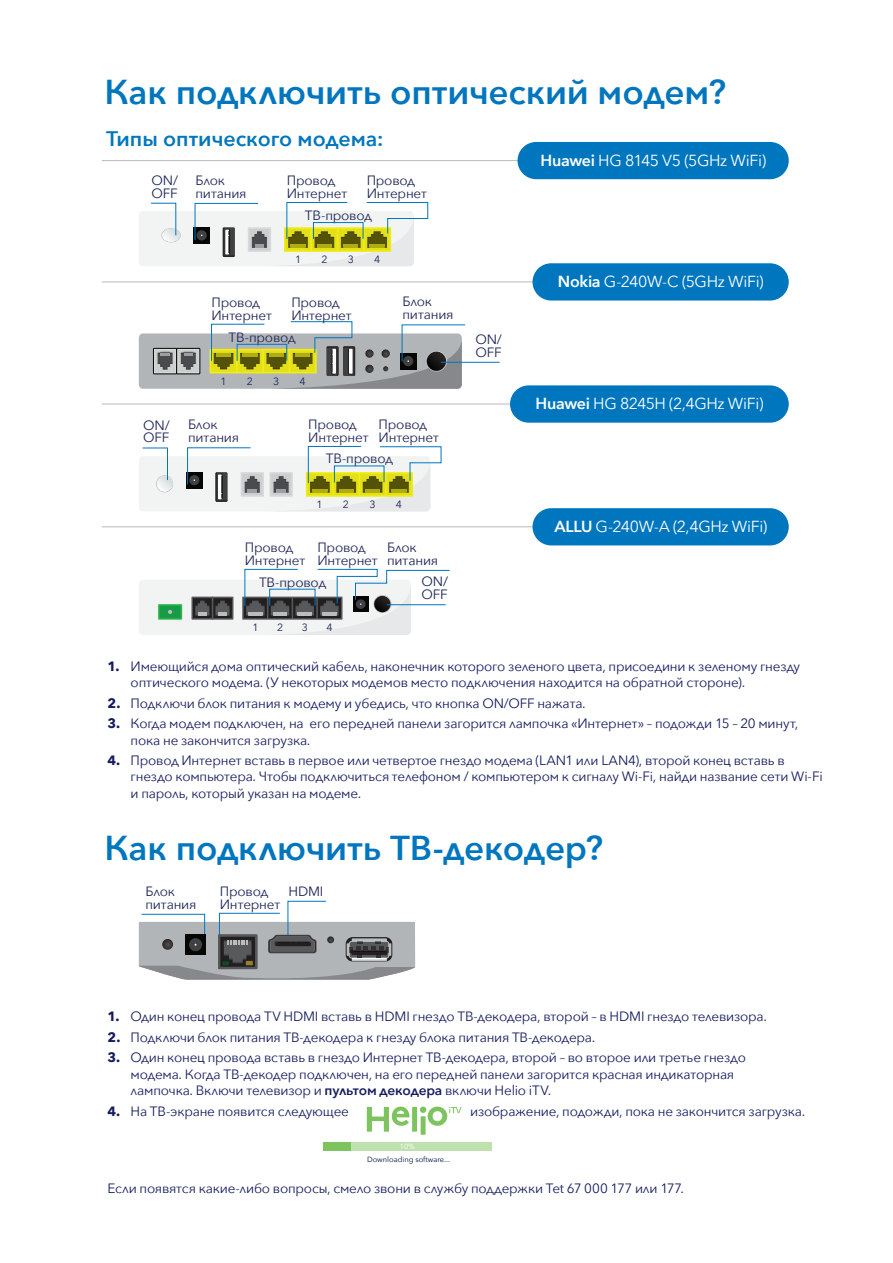
<style>
.page{position:relative;width:893px;height:1263px;background:#fff}
.page>*{position:absolute;margin:0;border:0;box-sizing:border-box;transform-origin:0 0}
.t1{font:600 34.5px "Avenir Next";letter-spacing:-.005em;color:#0076be}
.t2{font:600 21px "Avenir Next";color:#0076be}
.t3{font:15.9px "Avenir Next";letter-spacing:-.02em;color:#fff}
.t4{font:13.5px/16.2px "Avenir Next";letter-spacing:-.015em;color:#151b5e}
.t5{font:13.5px/12.8px "Avenir Next";letter-spacing:-.015em;color:#1d2355}
.t6{font:10.5px "Avenir Next";color:#1d2355}
.t7{font:7.5px "Avenir Next";color:#000d46}
.t8{font:7.5px "Avenir Next";color:#fff}
.s1{font-weight:600}
.s2{font-weight:700}
</style>
<div class="page">
<hr style="left:102px;top:160px;width:563px;height:1px;background:#bcbdc0">
<div style="left:517px;top:142px;width:272px;height:37px;background:#0076be;border-radius:19px"></div>
<div style="left:139px;top:211px;width:275px;height:55px;background:#f1f4f3;border-radius:4px"></div>
<svg style="left:194px;top:227px;width:1px;height:16px"></svg>
<div style="left:139px;top:456px;width:291px;height:55px;background:#f1f4f3;border-radius:4px"></div>
<div style="left:186px;top:472px;width:16px;height:16px;background:#060605"></div>
<hr style="left:102px;top:281px;width:563px;height:1px;background:#bcbdc0">
<div style="left:532px;top:263px;width:257px;height:38px;background:#0076be;border-radius:19px"></div>
<hr style="left:102px;top:403px;width:563px;height:2px;background:#bcbdc0">
<div style="left:510px;top:385px;width:279px;height:38px;background:#0076be;border-radius:19px"></div>
<hr style="left:102px;top:526px;width:563px;height:1px;background:#bcbdc0">
<div style="left:532px;top:508px;width:257px;height:37px;background:#0076be;border-radius:19px"></div>
<div style="left:139px;top:333px;width:323px;height:56px;background:#b2b5b8;border-radius:4px"></div>
<div style="left:153px;top:348px;width:24px;height:26px;border:1px solid #050504"></div>
<svg style="left:155px;top:350px;width:20px;height:22px"></svg>
<svg style="left:158px;top:352px;width:15px;height:18px"></svg>
<div style="left:176px;top:348px;width:24px;height:26px;border:1px solid #050504"></div>
<svg style="left:178px;top:350px;width:20px;height:22px"></svg>
<svg style="left:181px;top:352px;width:15px;height:18px"></svg>
<div style="left:139px;top:580px;width:272px;height:55px;background:#f1f4f3;border-radius:4px"></div>
<div style="left:212px;top:597px;width:21px;height:23px;background:#505052"></div>
<div style="left:213px;top:598px;width:19px;height:20px;background:#231f20"></div>
<svg style="left:215px;top:600px;width:15px;height:16px"></svg>
<div style="left:191px;top:597px;width:22px;height:23px;background:#57585a"></div>
<div style="left:193px;top:598px;width:19px;height:20px;background:#231f20"></div>
<svg style="left:195px;top:600px;width:14px;height:16px"></svg>
<div style="left:158px;top:604px;width:24px;height:16px;background:#29ac49"></div>
<div style="left:160px;top:606px;width:21px;height:12px;background:#169b47"></div>
<svg style="left:168px;top:610px;width:4px;height:4px"></svg>
<div style="left:242px;top:597px;width:100px;height:23px;background:#4d4d4e"></div>
<svg style="left:139px;top:901px;width:276px;height:79px"></svg>
<svg style="left:211px;top:321px;width:254px;height:68px"></svg>
<svg style="left:195px;top:202px;width:233px;height:64px"></svg>
<svg style="left:151px;top:203px;width:30px;height:39px"></svg>
<svg style="left:142px;top:447px;width:31px;height:45px"></svg>
<hr style="left:441px;top:362px;width:59px;height:1px;background:#0076be">
<div style="left:420px;top:1106px;width:6px;height:7px;background:#7dc45e;border-radius:50%"></div>
<svg style="left:367px;top:1106px;width:42px;height:26px"></svg>
<div style="left:412px;top:1107px;width:5px;height:25px;background:#7dc45e"></div>
<div style="left:421px;top:1116px;width:5px;height:19px;background:#7dc45e"></div>
<svg style="left:428px;top:1106px;width:34px;height:20px"></svg>
<div style="left:323px;top:1142px;width:168px;height:9px;background:#bee1ae"></div>
<div style="left:323px;top:1142px;width:28px;height:9px;background:#7dc45e"></div>
<svg style="left:187px;top:446px;width:254px;height:65px"></svg>
<svg style="left:244px;top:569px;width:206px;height:66px"></svg>
<h1 class="t1" style="left:105px;top:62px;width:623px">Как подключить оптический модем?</h1>
<h2 class="t2" style="left:106px;top:121px;width:279px">Типы оптического модема:</h2>
<p class="t5" style="left:152px;top:173px;width:28px">ON/<br>OFF</p>
<p class="t5" style="left:195px;top:173px;width:53px">Блок питания</p>
<p class="t5" style="left:287px;top:173px;width:62px">Провод<br>Интернет</p>
<p class="t5" style="left:367px;top:173px;width:62px">Провод<br>Интернет</p>
<p class="t5" style="left:305px;top:208px;width:69px">ТВ-провод</p>
<p class="t6" style="left:295px;top:251px;width:8px">1</p>
<p class="t6" style="left:321px;top:251px;width:8px">2</p>
<p class="t6" style="left:348px;top:251px;width:8px">3</p>
<p class="t6" style="left:374px;top:251px;width:8px">4</p>
<p class="t5" style="left:212px;top:295px;width:62px">Провод<br>Интернет</p>
<p class="t5" style="left:291px;top:295px;width:62px">Провод<br>Интернет</p>
<p class="t5" style="left:229px;top:330px;width:69px">ТВ-провод</p>
<p class="t6" style="left:220px;top:372px;width:8px">1</p>
<p class="t6" style="left:247px;top:372px;width:8px">2</p>
<p class="t6" style="left:273px;top:372px;width:8px">3</p>
<p class="t6" style="left:300px;top:372px;width:8px">4</p>
<p class="t5" style="left:402px;top:295px;width:53px">Блок питания</p>
<p class="t5" style="left:143px;top:418px;width:28px">ON/<br>OFF</p>
<p class="t5" style="left:188px;top:418px;width:53px">Блок питания</p>
<p class="t5" style="left:308px;top:417px;width:62px">Провод<br>Интернет</p>
<p class="t5" style="left:379px;top:417px;width:62px">Провод<br>Интернет</p>
<p class="t5" style="left:326px;top:452px;width:69px">ТВ-провод</p>
<p class="t6" style="left:317px;top:495px;width:8px">1</p>
<p class="t6" style="left:343px;top:495px;width:8px">2</p>
<p class="t6" style="left:369px;top:495px;width:8px">3</p>
<p class="t6" style="left:396px;top:495px;width:8px">4</p>
<p class="t5" style="left:245px;top:540px;width:62px">Провод<br>Интернет</p>
<p class="t5" style="left:317px;top:540px;width:62px">Провод<br>Интернет</p>
<p class="t5" style="left:259px;top:575px;width:69px">ТВ-провод</p>
<p class="t6" style="left:252px;top:618px;width:8px">1</p>
<p class="t6" style="left:277px;top:618px;width:8px">2</p>
<p class="t6" style="left:302px;top:618px;width:8px">3</p>
<p class="t6" style="left:326px;top:618px;width:8px">4</p>
<p class="t5" style="left:387px;top:540px;width:53px">Блок питания</p>
<p class="t5" style="left:421px;top:575px;width:28px">ON/<br>OFF</p>
<p class="t5" style="left:475px;top:332px;width:28px">ON/<br>OFF</p>
<p class="t3" style="left:540px;top:147px;width:227px"><span class="s1">Huawei</span> HG 8145 V5 (5GHz WiFi)</p>
<p class="t3" style="left:558px;top:268px;width:207px"><span class="s1">Nokia</span> G-240W-C (5GHz WiFi)</p>
<p class="t3" style="left:536px;top:390px;width:230px"><span class="s1">Huawei</span> HG 8245H (2,4GHz WiFi)</p>
<p class="t3" style="left:554px;top:513px;width:215px"><span class="s1">ALLU</span> G-240W-A (2,4GHz WiFi)</p>
<p class="t4" style="left:131px;top:657px;width:671px;text-indent:-23px"><span class="s2">1.</span> Имеющийся дома оптический кабель, наконечник которого зеленого цвета, присоедини к зеленому гнезду оптического модема. (У некоторых модемов место подключения находится на обратной стороне).</p>
<p class="t4" style="left:108px;top:694px;width:480px"><span class="s2">2.</span> Подключи блок питания к модему и убедись, что кнопка ON/OFF нажата.</p>
<p class="t4" style="left:131px;top:715px;width:669px;text-indent:-23px"><span class="s2">3.</span> Когда модем подключен, на его передней панели загорится лампочка «Интернет» – подожди 15 – 20 минут, пока не закончится загрузка.</p>
<p class="t4" style="left:131px;top:752px;width:694px;text-indent:-23px"><span class="s2">4.</span> Провод Интернет вставь в первое или четвертое гнездо модема (LAN1 или LAN4), второй конец вставь в гнездо компьютера. Чтобы подключиться телефоном / компьютером к сигналу Wi-Fi, найди название сети Wi-Fi и пароль, который указан на модеме.</p>
<h1 class="t1" style="left:105px;top:818px;width:500px">Как подключить ТВ-декодер?</h1>
<p class="t5" style="left:145px;top:884px;width:53px">Блок питания</p>
<p class="t5" style="left:220px;top:884px;width:50px">Провод</p>
<p class="t5" style="left:288px;top:884px;width:37px">HDMI</p>
<p class="t5" style="left:220px;top:897px;width:62px">Интернет</p>
<p class="t4" style="left:108px;top:1008px;width:661px"><span class="s2">1.</span> Один конец провода TV HDMI вставь в HDMI гнездо ТВ-декодера, второй – в HDMI гнездо телевизора.</p>
<p class="t4" style="left:108px;top:1028px;width:489px"><span class="s2">2.</span> Подключи блок питания ТВ-декодера к гнезду блока питания ТВ-декодера.</p>
<p class="t4" style="left:131px;top:1049px;width:617px;text-indent:-23px"><span class="s2">3.</span> Один конец провода вставь в гнездо Интернет ТВ-декодера, второй – во второе или третье гнездо модема. Когда ТВ-декодер подключен, на его передней панели загорится красная индикаторная лампочка. Включи телевизор и <span class="s1">пультом декодера</span> включи Helio iTV.</p>
<p class="t4" style="left:108px;top:1102px;width:243px"><span class="s2">4.</span> На ТВ-экране появится следующее</p>
<p class="t4" style="left:470px;top:1102px;width:336px">изображение, подожди, пока не закончится загрузка.</p>
<p class="t8" style="left:400px;top:1140px;width:16px">10%</p>
<p class="t7" style="left:367px;top:1153px;width:85px">Downloading software...</p>
<p class="t4" style="left:108px;top:1179px;width:578px">Если появятся какие-либо вопросы, смело звони в службу поддержки Tet 67 000 177 или 177.</p>
</div>
